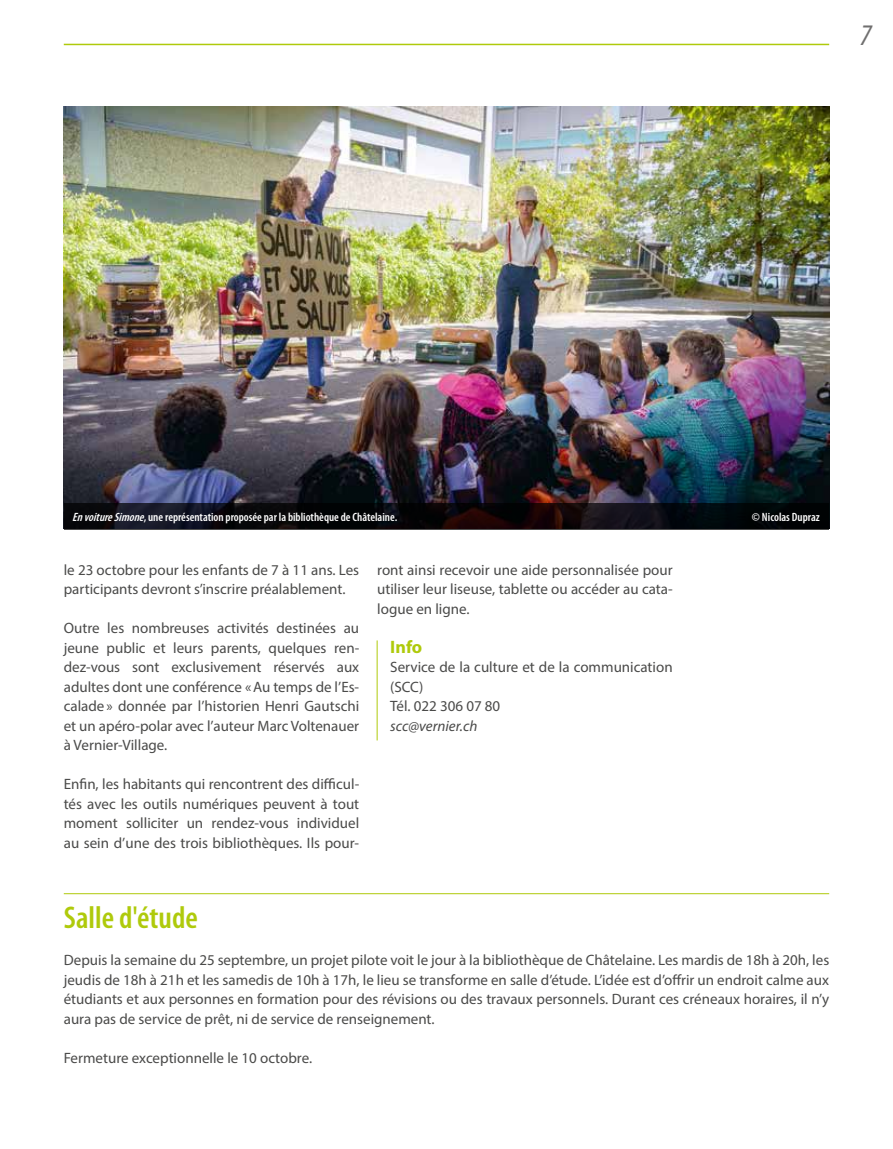
<style>
.page{position:relative;width:893px;height:1149px;background:#fff}
.page>*{position:absolute;margin:0;border:0;box-sizing:border-box;transform-origin:0 0}
.t1{font:600 condensed 31.5px "Myriad Pro";color:#afca0b}
.t2{font:italic condensed 30px "Myriad Pro";color:#706f6f}
.t3{font:700 18px "Myriad Pro";color:#afca0b}
.t4{font:15px/19.5px "Myriad Pro";color:#4a4a49;text-align:justify}
.t5{font:italic 15px "Myriad Pro";color:#4a4a49}
.t6{font:600 condensed 12px "Myriad Pro";color:#fff}
.s1{font-style:italic}
</style>
<div class="page">
<hr style="left:64px;top:44px;width:765px;height:1px;background:#afca0b">
<hr style="left:377px;top:640px;width:1px;height:100px;background:#afca0b">
<img style="left:64px;top:106px;width:765px;height:422px">
<svg style="left:64px;top:503px;width:764px;height:26px;background:#0b090e"></svg>
<hr style="left:64px;top:893px;width:765px;height:1px;background:#afca0b">
<h2 class="t2" style="left:860px;top:17px;width:13px">7</h2>
<p class="t6" style="left:72px;top:509px;width:326px"><span class="s1">EnvoitureSimone</span>, une représentation proposée par la bibliothèque de Châtelaine.</p>
<p class="t6" style="left:752px;top:509px;width:69px">© Nicolas Dupraz</p>
<p class="t4" style="left:64px;top:559px;width:297px">le 23 octobre pour les enfants de 7 à 11 ans. Les participants devront s’inscrire préalablement.</p>
<p class="t4" style="left:64px;top:618px;width:297px">Outre les nombreuses activités destinées au jeune public et leurs parents, quelques ren&shy;dez-vous sont exclusivement réservés aux adultes dont une conférence «Au temps de l’Es&shy;calade» donnée par l’historien Henri Gautschi et un apéro-polar avec l’auteur Marc Voltenauer à Vernier-Village.</p>
<p class="t4" style="left:64px;top:774px;width:297px">Enfin, les habitants qui rencontrent des difficul&shy;tés avec les outils numériques peuvent à tout moment solliciter un rendez-vous individuel au sein d’une des trois bibliothèques. Ils pour-</p>
<p class="t4" style="left:377px;top:559px;width:297px">ront ainsi recevoir une aide personnalisée pour utiliser leur liseuse, tablette ou accéder au cata&shy;logue en ligne.</p>
<p class="t3" style="left:390px;top:634px;width:34px">Info</p>
<p class="t4" style="left:390px;top:657px;width:284px;text-align:left">Service de la culture et de la communication (SCC)<br>Tél. 022 306 07 80</p>
<p class="t5" style="left:390px;top:716px;width:89px">scc@vernier.ch</p>
<h1 class="t1" style="left:64px;top:897px;width:136px">Salle d'étude</h1>
<p class="t4" style="left:64px;top:949px;width:767px">Depuis la semaine du 25 septembre, un projet pilote voit le jour à la bibliothèque de Châtelaine. Les mardis de 18h à 20h, les jeudis de 18h à 21h et les samedis de 10h à 17h, le lieu se transforme en salle d’étude. L’idée est d’offrir un endroit calme aux étudiants et aux personnes en formation pour des révisions ou des travaux personnels. Durant ces créneaux horaires, il n’y aura pas de service de prêt, ni de service de renseignement.</p>
<p class="t4" style="left:64px;top:1047px;width:250px">Fermeture exceptionnelle le 10 octobre.</p>
</div>
